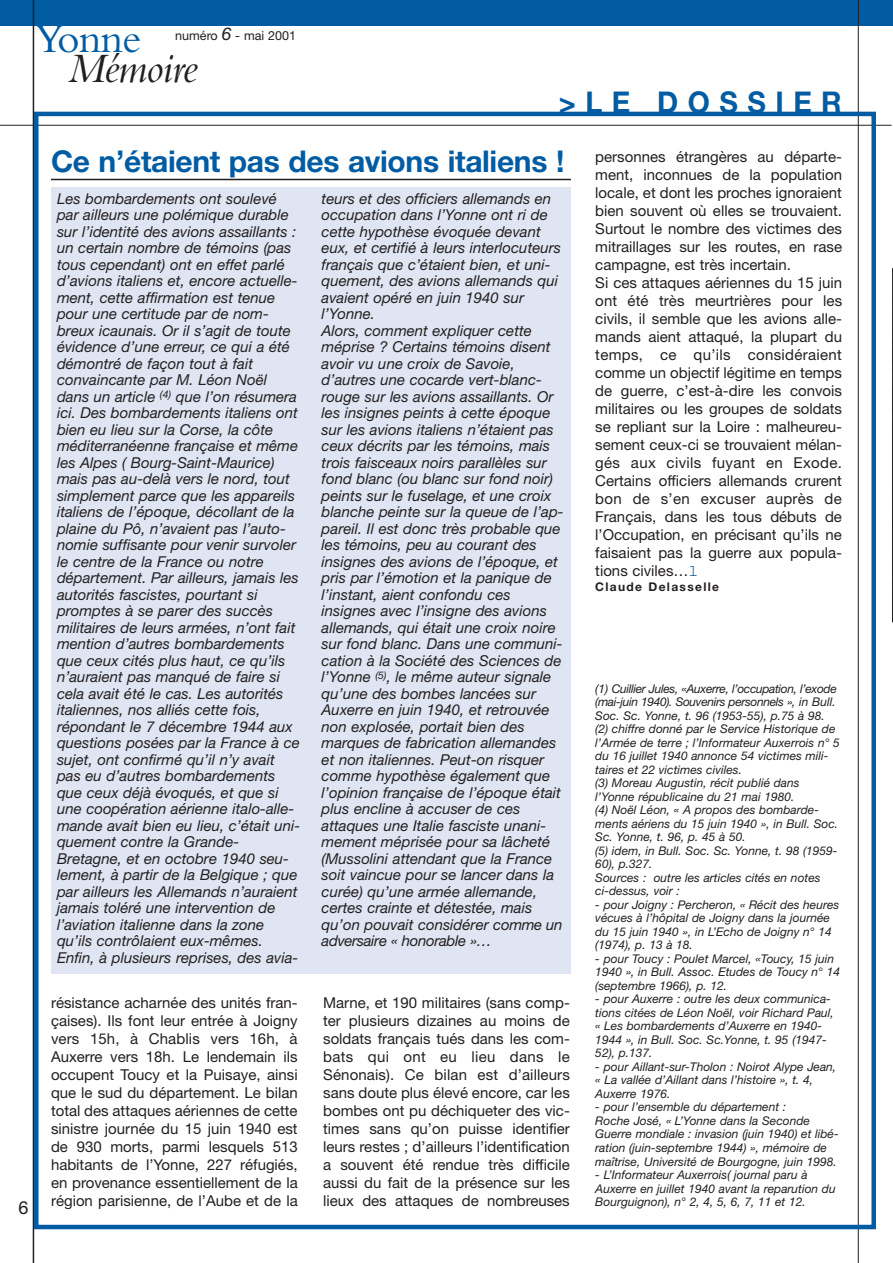
<style>
.page{position:relative;width:893px;height:1263px;background:#fff}
.page>*{position:absolute;margin:0;border:0;box-sizing:border-box;transform-origin:0 0}
.t1{font:italic 43.65px "Bembo";letter-spacing:-.025em;color:#231f20}
.t2{font:43.65px "Bembo";letter-spacing:-.025em;color:#015ca3}
.t3{font:700 30px "Helvetica Neue";letter-spacing:-.01em;color:#015ca3}
.t4{font:700 30px "Helvetica Neue";letter-spacing:.335em;color:#015ca3;scale:.95 1}
.t5{font:18px "Helvetica Neue";color:#231f20}
.t6{font:italic 15px/16.5px "Helvetica Neue";color:#231f20}
.t7{font:15px/18px "Helvetica Neue";color:#231f20;text-align:justify}
.t8{font:12.6px "Helvetica Neue";color:#231f20}
.t9{font:italic 12px/13.5px "Helvetica Neue";color:#231f20}
.t10{font:700 12px "Helvetica Neue";letter-spacing:.11em;color:#231f20}
.s1{font-style:italic;font-size:17.55px}
.s2{font-family:"Courier";font-size:16.5px;color:#015ca3}
</style>
<div class="page">
<svg style="left:892px;top:268px;width:1px;height:354px"></svg>
<div style="left:0;top:0;width:893px;height:26px;background:#015ca3"></div>
<hr style="left:33px;top:0;width:1px;height:1263px;background:#231f20">
<hr style="left:0;top:125px;width:892px;height:1px;background:#231f20">
<hr style="left:858px;top:0;width:1px;height:1263px;background:#231f20">
<div style="left:34px;top:112px;width:842px;height:1117px;border:4px solid #015ca3"></div>
<hr style="left:51px;top:179px;width:520px;height:1px;background:#231f20">
<div style="left:51px;top:187px;width:520px;height:787px;background:#dfe5f2"></div>
<h1 class="t2" style="left:34px;top:23px;width:108px">Yonne</h1>
<h1 class="t1" style="left:68px;top:54px;width:131px">Mémoire</h1>
<p class="t8" style="left:175px;top:31px;width:122px">numéro <span class="s1">6</span> - mai 2001</p>
<h2 class="t4" style="left:559px;top:92px;width:299px">&gt;LE DOSSIER</h2>
<p class="t5" style="left:19px;top:1201px;width:12px">6</p>
<h2 class="t3" style="left:51px;top:151px;width:515px">Ce n’étaient pas des avions italiens !</h2>
<p class="t6" style="left:57px;top:192px;width:245px">Les bombardements ont soulevé par ailleurs une polémique durable sur l’identité des avions assaillants : un certain nombre de témoins (pas tous cependant) ont en effet parlé d’avions italiens et, encore actuelle&shy;ment, cette affirmation est tenue pour une certitude par de nom&shy;breux icaunais. Or il s’agit de toute évidence d’une erreur, ce qui a été démontré de façon tout à fait convaincante par M. Léon Noël dans un article <sup>(4)</sup> que l’on résumera ici. Des bombardements italiens ont bien eu lieu sur la Corse, la côte méditerranéenne française et même les Alpes ( Bourg-Saint-Maurice) mais pas au-delà vers le nord, tout simplement parce que les appareils italiens de l’époque, décollant de la plaine du Pô, n’avaient pas l’auto&shy;nomie suffisante pour venir survoler le centre de la France ou notre département. Par ailleurs, jamais les autorités fascistes, pourtant si promptes à se parer des succès militaires de leurs armées, n’ont fait mention d’autres bombardements que ceux cités plus haut, ce qu’ils n’auraient pas manqué de faire si cela avait été le cas. Les autorités italiennes, nos alliés cette fois, répondant le 7 décembre 1944 aux questions posées par la France à ce sujet, ont confirmé qu’il n’y avait pas eu d’autres bombardements que ceux déjà évoqués, et que si une coopération aérienne italo-alle&shy;mande avait bien eu lieu, c’était uni&shy;quement contre la Grande-Bretagne, et en octobre 1940 seu&shy;lement, à partir de la Belgique ; que par ailleurs les Allemands n’auraient jamais toléré une intervention de l’aviation italienne dans la zone qu’ils contrôlaient eux-mêmes.<br>Enfin, à plusieurs reprises, des avia-</p>
<p class="t6" style="left:322px;top:192px;width:244px">teurs et des officiers allemands en occupation dans l’Yonne ont ri de cette hypothèse évoquée devant eux, et certifié à leurs interlocuteurs français que c’étaient bien, et uni&shy;quement, des avions allemands qui avaient opéré en juin 1940 sur l’Yonne.<br>Alors, comment expliquer cette méprise ? Certains témoins disent avoir vu une croix de Savoie, d’autres une cocarde vert-blanc&shy;rouge sur les avions assaillants. Or les insignes peints à cette époque sur les avions italiens n’étaient pas ceux décrits par les témoins, mais trois faisceaux noirs parallèles sur fond blanc (ou blanc sur fond noir) peints sur le fuselage, et une croix blanche peinte sur la queue de l’ap&shy;pareil. Il est donc très probable que les témoins, peu au courant des insignes des avions de l’époque, et pris par l’émotion et la panique de l’instant, aient confondu ces insignes avec l’insigne des avions allemands, qui était une croix noire sur fond blanc. Dans une communi&shy;cation à la Société des Sciences de l’Yonne <sup>(5)</sup>, le même auteur signale qu’une des bombes lancées sur Auxerre en juin 1940, et retrouvée non explosée, portait bien des marques de fabrication allemandes et non italiennes. Peut-on risquer comme hypothèse également que l’opinion française de l’époque était plus encline à accuser de ces attaques une Italie fasciste unani&shy;mement méprisée pour sa lâcheté (Mussolini attendant que la France soit vaincue pour se lancer dans la curée) qu’une armée allemande, certes crainte et détestée, mais qu’on pouvait considérer comme un adversaire « honorable »…</p>
<p class="t7" style="left:51px;top:995px;width:248px">résistance acharnée des unités fran&shy;çaises). Ils font leur entrée à Joigny vers 15h, à Chablis vers 16h, à Auxerre vers 18h. Le lendemain ils occupent Toucy et la Puisaye, ainsi que le sud du département. Le bilan total des attaques aériennes de cette sinistre journée du 15 juin 1940 est de 930 morts, parmi lesquels 513 habitants de l’Yonne, 227 réfugiés, en provenance essentiellement de la région parisienne, de l’Aube et de la</p>
<p class="t7" style="left:323px;top:995px;width:248px">Marne, et 190 militaires (sans comp&shy;ter plusieurs dizaines au moins de soldats français tués dans les com&shy;bats qui ont eu lieu dans le Sénonais). Ce bilan est d’ailleurs sans doute plus élevé encore, car les bombes ont pu déchiqueter des vic&shy;times sans qu’on puisse identifier leurs restes ; d’ailleurs l’identification a souvent été rendue très difficile aussi du fait de la présence sur les lieux des attaques de nombreuses</p>
<p class="t7" style="left:595px;top:149px;width:248px;text-align:left">personnes étrangères au départe&shy;ment, inconnues de la population locale, et dont les proches ignoraient bien souvent où elles se trouvaient.<br>Surtout le nombre des victimes des mitraillages sur les routes, en rase campagne, est très incertain.<br>Si ces attaques aériennes du 15 juin ont été très meurtrières pour les civils, il semble que les avions alle&shy;mands aient attaqué, la plupart du temps, ce qu’ils considéraient comme un objectif légitime en temps de guerre, c’est-à-dire les convois militaires ou les groupes de soldats se repliant sur la Loire : malheureu&shy;sement ceux-ci se trouvaient mélan&shy;gés aux civils fuyant en Exode.<br>Certains officiers allemands crurent bon de s’en excuser auprès de Français, dans les tous débuts de l’Occupation, en précisant qu’ils ne faisaient pas la guerre aux popula&shy;tions civiles…<span class="s2">l</span></p>
<p class="t10" style="left:595px;top:583px;width:125px">Claude Delasselle</p>
<p class="t9" style="left:595px;top:683px;width:246px">(1) Cuillier Jules, «Auxerre, l’occupation, l’exode (mai-juin 1940). Souvenirs personnels », in Bull.<br>Soc. Sc. Yonne, t. 96 (1953-55), p.75 à 98. (2) chiffre donné par le Service Historique de l’Armée de terre ; l’Informateur Auxerrois n° 5 du 16 juillet 1940 annonce 54 victimes mili&shy;taires et 22 victimes civiles.<br>(3) Moreau Augustin, récit publié dans l’Yonne républicaine du 21 mai 1980.<br>(4) Noël Léon, « A propos des bombarde&shy;ments aériens du 15 juin 1940 », in Bull. Soc.<br>Sc. Yonne, t. 96, p. 45 à 50.<br>(5) idem, in Bull. Soc. Sc. Yonne, t. 98 (1959- 60), p.327.<br>Sources : outre les articles cités en notes ci-dessus, voir :</p>
<p class="t9" style="left:595px;top:899px;width:246px">- pour Joigny : Percheron, « Récit des heures vécues à l’hôpital de Joigny dans la journée du 15 juin 1940 », in L’Echo de Joigny n° 14 (1974), p. 13 à 18.</p>
<p class="t9" style="left:595px;top:953px;width:246px">- pour Toucy : Poulet Marcel, «Toucy, 15 juin<br>1940 », in Bull. Assoc. Etudes de Toucy n° 14 (septembre 1966), p. 12.</p>
<p class="t9" style="left:595px;top:994px;width:240px">- pour Auxerre : outre les deux communica&shy;tions citées de Léon Noël, voir Richard Paul, « Les bombardements d’Auxerre en 1940- 1944 », in Bull. Soc. Sc.Yonne, t. 95 (1947- 52), p.137.</p>
<p class="t9" style="left:595px;top:1061px;width:242px">- pour Aillant-sur-Tholon : Noirot Alype Jean, « La vallée d’Aillant dans l’histoire », t. 4,<br>Auxerre 1976.</p>
<p class="t9" style="left:595px;top:1102px;width:245px">- pour l’ensemble du département :<br>Roche José, « L’Yonne dans la Seconde Guerre mondiale : invasion (juin 1940) et libé&shy;ration (juin-septembre 1944) », mémoire de maîtrise, Université de Bourgogne, juin 1998.</p>
<p class="t9" style="left:595px;top:1169px;width:242px">- L’Informateur Auxerrois( journal paru à<br>Auxerre en juillet 1940 avant la reparution du<br>Bourguignon), n° 2, 4, 5, 6, 7, 11 et 12.</p>
</div>
